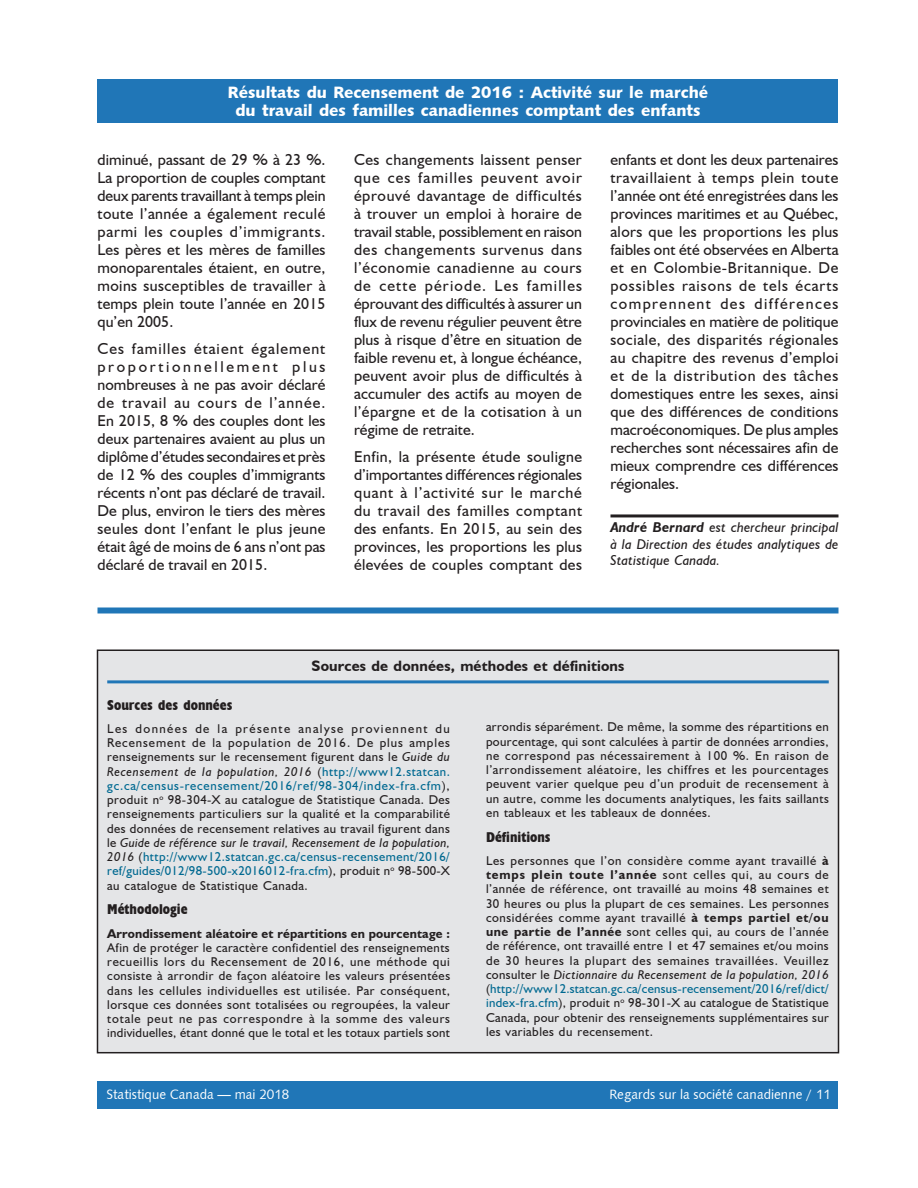
<style>
.page{position:relative;width:918px;height:1188px;background:#fff}
.page>*{position:absolute;margin:0;border:0;box-sizing:border-box;transform-origin:0 0}
.t1{font:16.5px/18px "Humanist 531 BT Black A";color:#fff;text-align:center}
.t2{font:15.75px/18px "Humanist 521 BT";letter-spacing:.01em;color:#231f20;text-align:justify}
.t3{font:700 15px "Humanist 521 BT";letter-spacing:.01em;color:#231f20}
.t4{font:italic 14.25px/16.5px "Humanist 521 BT";letter-spacing:.01em;color:#231f20;text-align:justify}
.t5{font:700 condensed 14.25px "Humanist 521 BT Xtra";color:#231f20}
.t6{font:13.5px "Humanist 531 BT Roman A";color:#fff}
.t7{font:12.75px/14.2px "Humanist 521 BT";letter-spacing:.04em;color:#231f20;text-align:justify}
.t8{font:700 12.75px "Humanist 521 BT";letter-spacing:.015em;color:#231f20}
.s1{font-weight:700}
.s2{font-style:italic}
.s3{color:#006991}
</style>
<div class="page">
<div style="left:98px;top:80px;width:740px;height:43px;background:#2076b7"></div>
<div style="left:98px;top:1081px;width:740px;height:27px;background:#2076b7"></div>
<hr style="left:610px;top:514px;width:228px;height:3px;background:#231f20">
<div style="left:98px;top:650px;width:740px;height:403px;background:#e4e5e7"></div>
<hr style="left:107px;top:680px;width:722px;height:3px;background:#2076b7">
<div style="left:97px;top:650px;width:742px;height:403px;border:2px solid #231f20"></div>
<div style="left:98px;top:608px;width:740px;height:6px;background:#2076b7"></div>
<p class="t1" style="left:228px;top:83px;width:482px">Résultats du Recensement de 2016 : Activité sur le marché du travail des familles canadiennes comptant des enfants</p>
<p class="t2" style="left:97px;top:150px;width:230px">diminué, passant de 29 % à 23 %.<br>La proportion de couples comptant deux parents travaillant à temps plein toute l’année a également reculé parmi les couples d’immigrants.<br>Les pères et les mères de familles monoparentales étaient, en outre, moins susceptibles de travailler à temps plein toute l’année en 2015 qu’en 2005.</p>
<p class="t2" style="left:98px;top:339px;width:230px">Ces familles étaient également proportionnellement plus nombreuses à ne pas avoir déclaré de travail au cours de l’année.<br>En 2015, 8 % des couples dont les deux partenaires avaient au plus un diplôme d’études secondaires et près de 12 % des couples d’immigrants récents n’ont pas déclaré de travail.<br>De plus, environ le tiers des mères seules dont l’enfant le plus jeune était âgé de moins de 6 ans n’ont pas déclaré de travail en 2015.</p>
<p class="t2" style="left:354px;top:150px;width:230px">Ces changements laissent penser que ces familles peuvent avoir éprouvé davantage de difficultés à trouver un emploi à horaire de travail stable, possiblement en raison des changements survenus dans l’économie canadienne au cours de cette période. Les familles éprouvant des difficultés à assurer un flux de revenu régulier peuvent être plus à risque d’être en situation de faible revenu et, à longue échéance, peuvent avoir plus de difficultés à accumuler des actifs au moyen de l’épargne et de la cotisation à un régime de retraite.</p>
<p class="t2" style="left:354px;top:447px;width:230px">Enfin, la présente étude souligne d’importantes différences régionales quant à l’activité sur le marché du travail des familles comptant des enfants. En 2015, au sein des provinces, les proportions les plus élevées de couples comptant des</p>
<p class="t2" style="left:610px;top:150px;width:230px">enfants et dont les deux partenaires travaillaient à temps plein toute l’année ont été enregistrées dans les provinces maritimes et au Québec, alors que les proportions les plus faibles ont été observées en Alberta et en Colombie-Britannique. De possibles raisons de tels écarts comprennent des différences provinciales en matière de politique sociale, des disparités régionales au chapitre des revenus d’emploi et de la distribution des tâches domestiques entre les sexes, ainsi que des différences de conditions macroéconomiques. De plus amples recherches sont nécessaires afin de mieux comprendre ces différences régionales.</p>
<p class="t4" style="left:610px;top:519px;width:230px"><span class="s1">André Bernard</span> est chercheur principal à la Direction des études analytiques de Statistique Canada.</p>
<p class="t3" style="left:312px;top:657px;width:314px">Sources de données, méthodes et définitions</p>
<p class="t5" style="left:107px;top:696px;width:127px">Sources des données</p>
<p class="t7" style="left:107px;top:721px;width:344px">Les données de la présente analyse proviennent du Recensement de la population de 2016. De plus amples renseignements sur le recensement figurent dans le <span class="s2">Guide du Recensement de la population, 2016</span> (<span class="s3">http://www12.statcan. gc.ca/census-recensement/2016/ref/98-304/index-fra.cfm</span>), produit n<sup>o</sup> 98‑304‑X au catalogue de Statistique Canada. Des renseignements particuliers sur la qualité et la comparabilité des données de recensement relatives au travail figurent dans le <span class="s2">Guide de référence sur le travail, Recensement de la population, 2016</span> (<span class="s3">http://www12.statcan.gc.ca/census-recensement/2016/ ref/guides/012/98-500-x2016012-fra.cfm</span>), produit n<sup>o</sup> 98‑500‑X au catalogue de Statistique Canada.</p>
<p class="t5" style="left:107px;top:901px;width:82px">Méthodologie</p>
<p class="t8" style="left:107px;top:925px;width:344px">Arrondissement aléatoire et répartitions en pourcentage :</p>
<p class="t7" style="left:107px;top:940px;width:344px">Afin de protéger le caractère confidentiel des renseignements recueillis lors du Recensement de 2016, une méthode qui consiste à arrondir de façon aléatoire les valeurs présentées dans les cellules individuelles est utilisée. Par conséquent, lorsque ces données sont totalisées ou regroupées, la valeur totale peut ne pas correspondre à la somme des valeurs individuelles, étant donné que le total et les totaux partiels sont</p>
<p class="t7" style="left:486px;top:720px;width:344px">arrondis séparément. De même, la somme des répartitions en pourcentage, qui sont calculées à partir de données arrondies, ne correspond pas nécessairement à 100 %. En raison de l’arrondissement aléatoire, les chiffres et les pourcentages peuvent varier quelque peu d’un produit de recensement à un autre, comme les documents analytiques, les faits saillants en tableaux et les tableaux de données.</p>
<p class="t5" style="left:486px;top:828px;width:66px">Définitions</p>
<p class="t7" style="left:486px;top:853px;width:344px">Les personnes que l’on considère comme ayant travaillé <span class="s1">à temps plein toute l’année</span> sont celles qui, au cours de l’année de référence, ont travaillé au moins 48 semaines et 30 heures ou plus la plupart de ces semaines. Les personnes considérées comme ayant travaillé <span class="s1">à temps partiel et/ou une partie de l’année</span> sont celles qui, au cours de l’année de référence, ont travaillé entre 1 et 47 semaines et/ou moins de 30 heures la plupart des semaines travaillées. Veuillez consulter le <span class="s2">Dictionnaire du Recensement de la population, 2016 </span>(<span class="s3">http://www12.statcan.gc.ca/census-recensement/2016/ref/dict/ index-fra.cfm</span>), produit n<sup>o</sup> 98-301-X au catalogue de Statistique Canada, pour obtenir des renseignements supplémentaires sur les variables du recensement.</p>
<p class="t6" style="left:107px;top:1086px;width:184px">Statistique Canada — mai 2018</p>
<p class="t6" style="left:610px;top:1086px;width:223px">Regards sur la société canadienne / 11</p>
</div>
